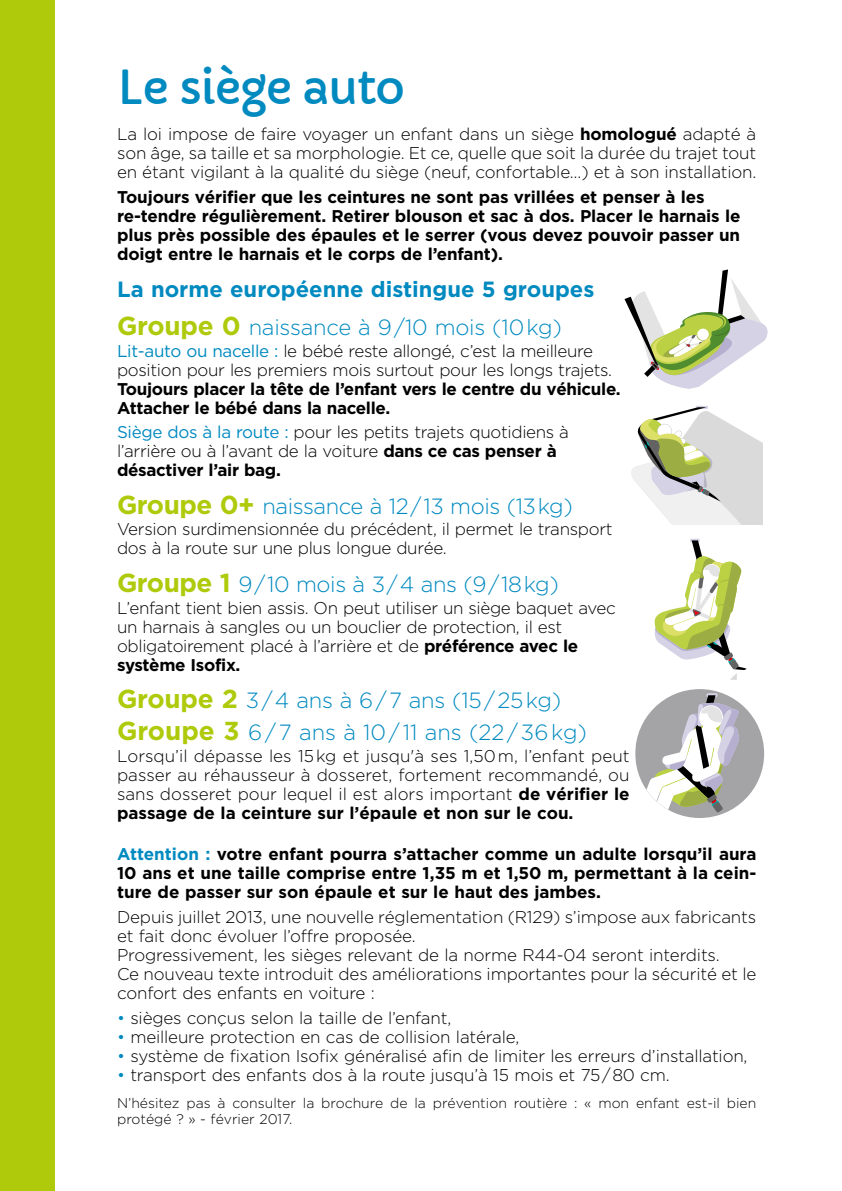
<style>
.page{position:relative;width:842px;height:1191px;background:#fff}
.page>*{position:absolute;margin:0;border:0;box-sizing:border-box;transform-origin:0 0}
.t1{font:46px "Capriola";letter-spacing:-.03em;color:#008ac0}
.t2{font:700 22px/37.4px "Gotham HTF";color:#008ac0}
.t3{font:300 22px "Gotham HTF";letter-spacing:-.02em;color:#008ac0}
.t4{font:300 22px/31.6px "Gotham HTF";color:#008ac0}
.t5{font:300 17px/19px "Gotham HTF";letter-spacing:-.01em;color:#000}
.t6{font:700 17px/19px "Gotham HTF";letter-spacing:-.01em;color:#000}
.t7{font:300 14px/16px "Gotham HTF";color:#000}
.s1{font-weight:700}
.s2{font-size:26px;color:#afca0b}
.s3{font-weight:300}
.s4{font-weight:400;color:#008ac0}
.s5{font-weight:700;font-size:26px;color:#afca0b}
.s6{color:#008ac0}
</style>
<div class="page">
<div style="left:0;top:0;width:55px;height:1191px;background:#afca0b"></div>
<svg style="left:624px;top:269px;width:144px;height:120px"></svg>
<svg style="left:631px;top:406px;width:131px;height:118px"></svg>
<svg style="left:690px;top:538px;width:10px;height:4px"></svg>
<svg style="left:654px;top:540px;width:93px;height:140px"></svg>
<svg style="left:635px;top:689px;width:129px;height:129px"></svg>
<h1 class="t1" style="left:117px;top:59px;width:290px">Le siège auto</h1>
<p class="t5" style="left:117px;top:124px;width:641px;text-align:justify">La loi impose de faire voyager un enfant dans un siège <span class="s1">homologué</span> adapté à son âge, sa taille et sa morphologie. Et ce, quelle que soit la durée du trajet tout en étant vigilant à la qualité du siège (neuf, confortable…) et à son installation.</p>
<p class="t6" style="left:117px;top:187px;width:625px">Toujours vérifier que les ceintures ne sont pas vrillées et penser à les re-tendre régulièrement. Retirer blouson et sac à dos. Placer le harnais le plus près possible des épaules et le serrer (vous devez pouvoir passer un doigt entre le harnais et le corps de l’enfant).</p>
<p class="t2" style="left:117px;top:270px;width:479px">La norme européenne distingue 5 groupes<br><span class="s2">Groupe 0</span> <span class="s3">naissance à 9/10 mois (10kg)</span></p>
<p class="t5" style="left:117px;top:341px;width:496px"><span class="s4">Lit-auto ou nacelle :</span> le bébé reste allongé, c’est la meilleure position pour les premiers mois surtout pour les longs trajets.</p>
<p class="t6" style="left:117px;top:378px;width:505px">Toujours placer la tête de l’enfant vers le centre du véhicule.<br>Attacher le bébé dans la nacelle.</p>
<p class="t5" style="left:117px;top:422px;width:453px"><span class="s4">Siège dos à la route :</span> pour les petits trajets quotidiens à l’arrière ou à l’avant de la voiture <span class="s1">dans ce cas penser à désactiver l’air bag.</span></p>
<p class="t3" style="left:117px;top:494px;width:457px"><span class="s5">Groupe 0+</span> naissance à 12/13 mois (13kg)</p>
<p class="t5" style="left:117px;top:520px;width:497px">Version surdimensionnée du précédent, il permet le transport dos à la route sur une plus longue durée.</p>
<p class="t3" style="left:117px;top:572px;width:443px"><span class="s5">Groupe 1</span> 9/10 mois à 3/4 ans (9/18kg)</p>
<p class="t5" style="left:117px;top:598px;width:500px">L’enfant tient bien assis. On peut utiliser un siège baquet avec un harnais à sangles ou un bouclier de protection, il est obligatoirement placé à l’arrière et de <span class="s1">préférence avec le système Isofix.</span></p>
<p class="t4" style="left:117px;top:684px;width:471px"><span class="s5">Groupe 2</span> 3/4 ans à 6/7 ans (15/25kg)<br><span class="s5">Groupe 3</span> 6/7 ans à 10/ 11 ans (22/36kg)</p>
<p class="t5" style="left:117px;top:746px;width:514px;text-align:justify">Lorsqu’il dépasse les 15kg et jusqu'à ses 1,50m, l’enfant peut passer au réhausseur à dosseret, fortement recommandé, ou sans dosseret pour lequel il est alors important <span class="s1">de vérifier le passage de la ceinture sur l’épaule et non sur le cou.</span></p>
<p class="t6" style="left:117px;top:844px;width:641px;text-align:justify"><span class="s6">Attention :</span> votre enfant pourra s’attacher comme un adulte lorsqu’il aura 10 ans et une taille comprise entre 1,35 m et 1,50 m, permettant à la cein&shy;ture de passer sur son épaule et sur le haut des jambes.</p>
<p class="t5" style="left:117px;top:907px;width:641px">Depuis juillet 2013, une nouvelle réglementation (R129) s’impose aux fabricants et fait donc évoluer l’offre proposée.<br>Progressivement, les sièges relevant de la norme R44-04 seront interdits.<br>Ce nouveau texte introduit des améliorations importantes pour la sécurité et le confort des enfants en voiture :</p>
<p class="t5" style="left:117px;top:1008px;width:336px"><span class="s6">•</span> sièges conçus selon la taille de l’enfant,</p>
<p class="t5" style="left:117px;top:1027px;width:404px"><span class="s6">•</span> meilleure protection en cas de collision latérale,</p>
<p class="t5" style="left:117px;top:1046px;width:632px"><span class="s6">•</span> système de fixation Isofix généralisé afin de limiter les erreurs d’installation,</p>
<p class="t5" style="left:117px;top:1065px;width:554px"><span class="s6">•</span> transport des enfants dos à la route jusqu’à 15 mois et 75/80 cm.</p>
<p class="t7" style="left:117px;top:1094px;width:641px">N’hésitez pas à consulter la brochure de la prévention routière : « mon enfant est-il bien protégé ? » - février 2017.</p>
</div>
